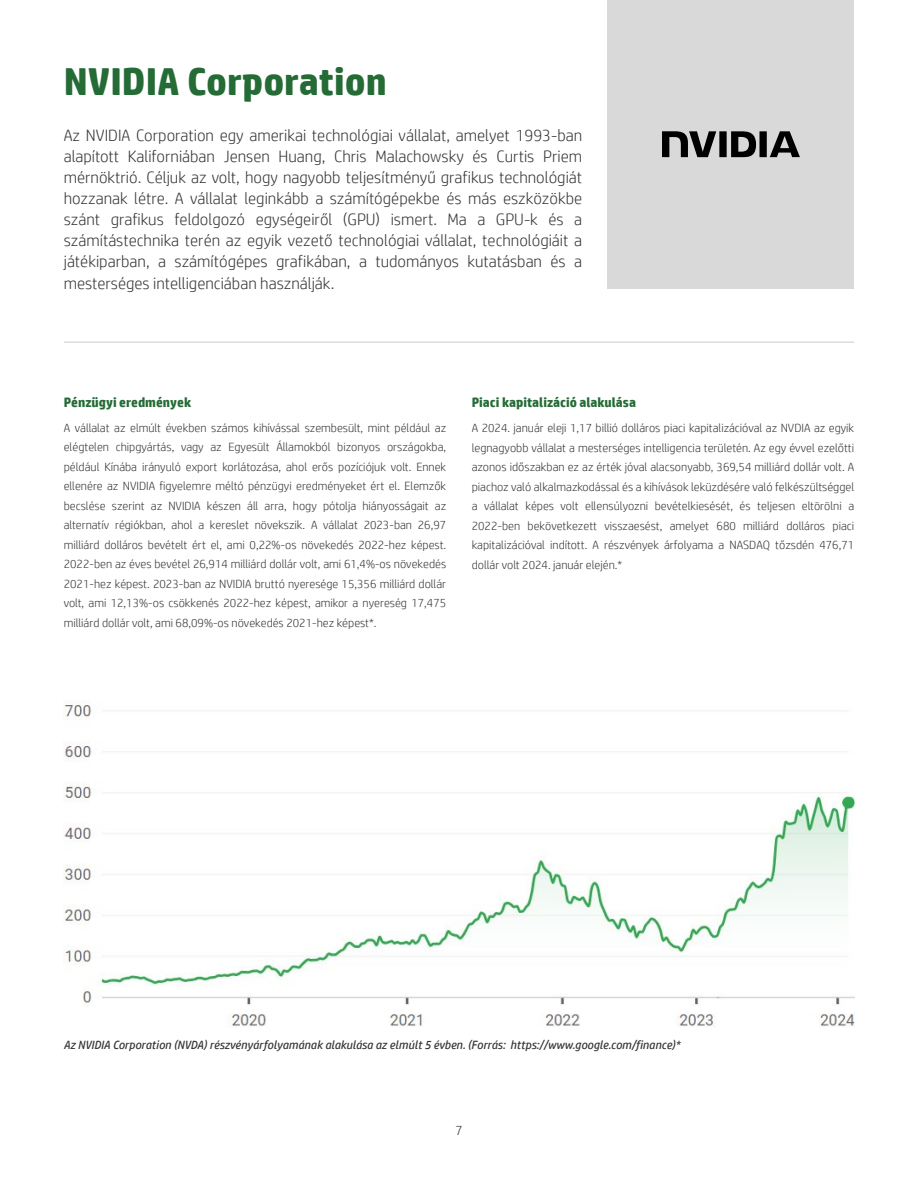
<style>
.page{position:relative;width:918px;height:1188px;background:#fff}
.page>*{position:absolute;margin:0;border:0;box-sizing:border-box;transform-origin:0 0}
.t1{font:700 39px "HP Simplified";color:#256b36}
.t2{font:300 16.5px/21px "HP Simplified";color:#343433;text-align:justify}
.t3{font:700 13.5px "HP Simplified";color:#256b36}
.t4{font:300 13.5px "HP Simplified";color:#343433}
.t5{font:300 12px/19.5px "HP Simplified";color:#343433;text-align:justify}
.t6{font:italic 12px "HP Simplified";color:#343433}
</style>
<div class="page">
<div style="left:608px;top:0;width:246px;height:288px;background:#d9d9d9"></div>
<svg style="left:662px;top:131px;width:138px;height:26px"></svg>
<hr style="left:64px;top:342px;width:790px;height:1px;background:#343433">
<img style="left:64px;top:701px;width:790px;height:326px">
<h1 class="t1" style="left:64px;top:59px;width:325px">NVIDIA Corporation</h1>
<p class="t2" style="left:64px;top:125px;width:520px">Az NVIDIA Corporation egy amerikai technológiai vállalat, amelyet 1993-ban alapított Kaliforniában Jensen Huang, Chris Malachowsky és Curtis Priem mérnöktrió. Céljuk az volt, hogy nagyobb teljesítményű grafikus technológiát hozzanak létre. A vállalat leginkább a számítógépekbe és más eszközökbe szánt grafikus feldolgozó egységeiről (GPU) ismert. Ma a GPU-k és a számítástechnika terén az egyik vezető technológiai vállalat, technológiáit a játékiparban, a számítógépes grafikában, a tudományos kutatásban és a mesterséges intelligenciában használják.</p>
<p class="t3" style="left:64px;top:394px;width:129px">Pénzügyi eredmények</p>
<p class="t3" style="left:472px;top:394px;width:166px">Piaci kapitalizáció alakulása</p>
<p class="t5" style="left:64px;top:417px;width:384px">A vállalat az elmúlt években számos kihívással szembesült, mint például az elégtelen chipgyártás, vagy az Egyesült Államokból bizonyos országokba, például Kínába irányuló export korlátozása, ahol erős pozíciójuk volt. Ennek ellenére az NVIDIA figyelemre méltó pénzügyi eredményeket ért el. Elemzők becslése szerint az NVIDIA készen áll arra, hogy pótolja hiányosságait az alternatív régiókban, ahol a kereslet növekszik. A vállalat 2023-ban 26,97 milliárd dolláros bevételt ért el, ami 0,22%-os növekedés 2022-hez képest.<br>2022-ben az éves bevétel 26,914 milliárd dollár volt, ami 61,4%-os növekedés 2021-hez képest. 2023-ban az NVIDIA bruttó nyeresége 15,356 milliárd dollár volt, ami 12,13%-os csökkenés 2022-hez képest, amikor a nyereség 17,475 milliárd dollár volt, ami 68,09%-os növekedés 2021-hez képest*.</p>
<p class="t5" style="left:472px;top:418px;width:384px">A 2024. január eleji 1,17 billió dolláros piaci kapitalizációval az NVDIA az egyik legnagyobb vállalat a mesterséges intelligencia területén. Az egy évvel ezelőtti azonos időszakban ez az érték jóval alacsonyabb, 369,54 milliárd dollár volt. A piachoz való alkalmazkodással és a kihívások leküzdésére való felkészültséggel a vállalat képes volt ellensúlyozni bevételkiesését, és teljesen eltörölni a 2022-ben bekövetkezett visszaesést, amelyet 680 milliárd dolláros piaci kapitalizációval indított. A részvények árfolyama a NASDAQ tőzsdén 476,71 dollár volt 2024. január elején.*</p>
<p class="t6" style="left:64px;top:1038px;width:618px">Az NVIDIA Corporation (NVDA) részvényárfolyamának alakulása az elmúlt 5 évben. (Forrás: https://www.google.com/finance)*</p>
<p class="t4" style="left:455px;top:1123px;width:9px">7</p>
</div>
